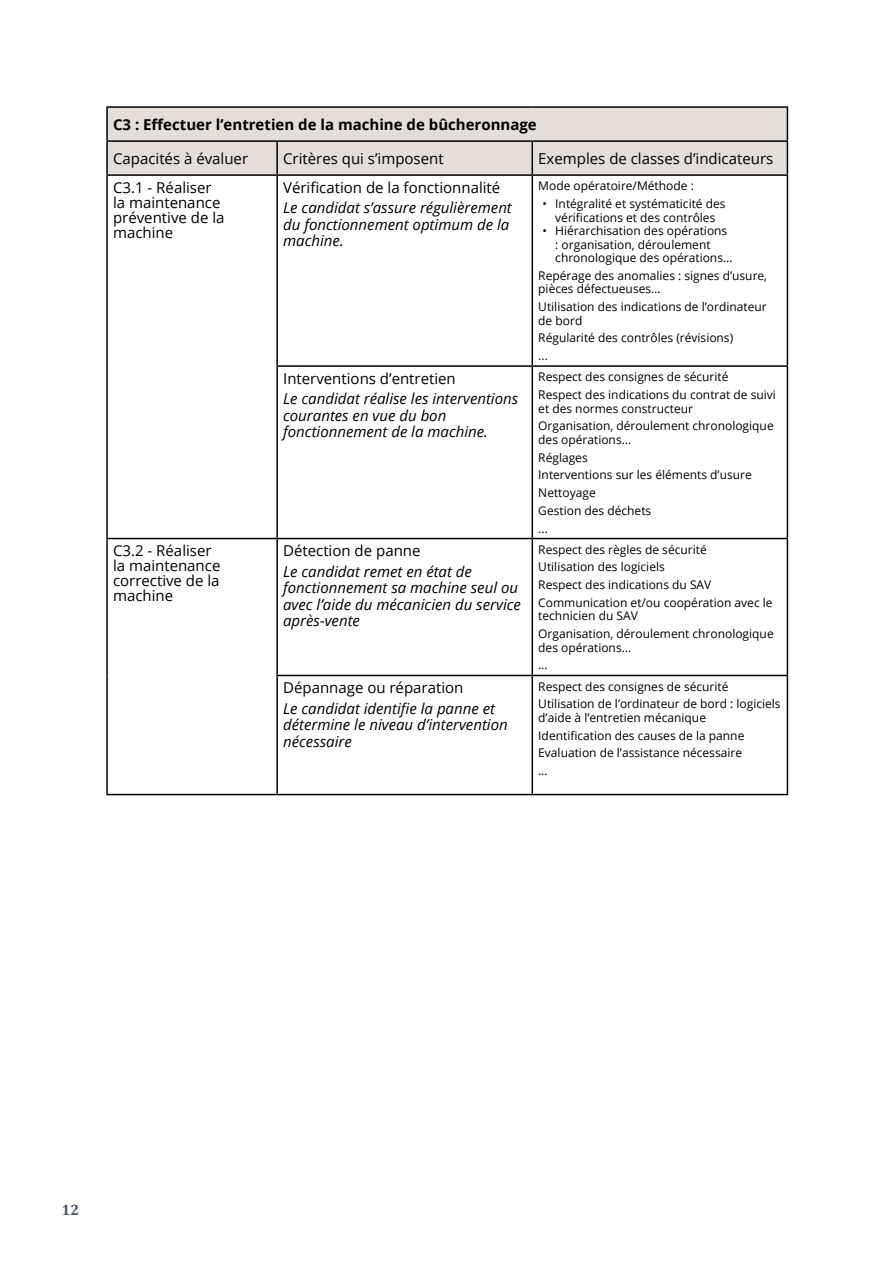
<style>
.page{position:relative;width:893px;height:1263px;background:#fff}
.page>*{position:absolute;margin:0;border:0;box-sizing:border-box;transform-origin:0 0}
.t1{font:italic 15px/16.5px "Open Sans";color:#000}
.t2{font:15px/15px "Open Sans";color:#000}
.t3{font:700 15px "Open Sans";color:#000}
.t4{font:700 15px "Cambria";color:#4a5667}
.t5{font:12px/17.7px "Open Sans";color:#000}
</style>
<div class="page">
<div style="left:108px;top:108px;width:679px;height:66px;background:#e4ddd8"></div>
<hr style="left:106px;top:106px;width:171px;height:2px;background:#000">
<hr style="left:106px;top:108px;width:2px;height:32px;background:#000">
<hr style="left:277px;top:106px;width:255px;height:2px;background:#000">
<hr style="left:532px;top:106px;width:256px;height:2px;background:#000">
<hr style="left:787px;top:108px;width:1px;height:32px;background:#000">
<hr style="left:106px;top:140px;width:171px;height:2px;background:#000">
<hr style="left:106px;top:142px;width:2px;height:32px;background:#000">
<hr style="left:277px;top:140px;width:255px;height:2px;background:#000">
<hr style="left:276px;top:142px;width:2px;height:32px;background:#000">
<hr style="left:532px;top:140px;width:256px;height:2px;background:#000">
<hr style="left:531px;top:142px;width:2px;height:32px;background:#000">
<hr style="left:787px;top:142px;width:1px;height:32px;background:#000">
<hr style="left:106px;top:174px;width:171px;height:2px;background:#000">
<hr style="left:106px;top:176px;width:2px;height:190px;background:#000">
<hr style="left:277px;top:174px;width:255px;height:2px;background:#000">
<hr style="left:276px;top:176px;width:2px;height:189px;background:#000">
<hr style="left:532px;top:174px;width:256px;height:2px;background:#000">
<hr style="left:531px;top:176px;width:2px;height:189px;background:#000">
<hr style="left:787px;top:176px;width:1px;height:189px;background:#000">
<hr style="left:106px;top:366px;width:2px;height:172px;background:#000">
<hr style="left:276px;top:365px;width:256px;height:2px;background:#000">
<hr style="left:276px;top:367px;width:2px;height:171px;background:#000">
<hr style="left:532px;top:365px;width:256px;height:2px;background:#000">
<hr style="left:531px;top:367px;width:2px;height:171px;background:#000">
<hr style="left:787px;top:367px;width:1px;height:171px;background:#000">
<hr style="left:106px;top:538px;width:171px;height:1px;background:#000">
<hr style="left:106px;top:539px;width:2px;height:136px;background:#000">
<hr style="left:277px;top:538px;width:255px;height:1px;background:#000">
<hr style="left:276px;top:539px;width:2px;height:136px;background:#000">
<hr style="left:532px;top:538px;width:256px;height:1px;background:#000">
<hr style="left:531px;top:539px;width:2px;height:136px;background:#000">
<hr style="left:787px;top:539px;width:1px;height:136px;background:#000">
<hr style="left:106px;top:675px;width:2px;height:119px;background:#000">
<hr style="left:276px;top:675px;width:256px;height:1px;background:#000">
<hr style="left:276px;top:676px;width:2px;height:118px;background:#000">
<hr style="left:532px;top:675px;width:256px;height:1px;background:#000">
<hr style="left:531px;top:676px;width:2px;height:118px;background:#000">
<hr style="left:787px;top:676px;width:1px;height:118px;background:#000">
<hr style="left:106px;top:794px;width:171px;height:1px;background:#000">
<hr style="left:277px;top:794px;width:255px;height:1px;background:#000">
<hr style="left:532px;top:794px;width:256px;height:1px;background:#000">
<p class="t3" style="left:113px;top:114px;width:425px">C3 : Effectuer l’entretien de la machine de bûcheronnage</p>
<p class="t2" style="left:113px;top:150px;width:137px">Capacités à évaluer</p>
<p class="t2" style="left:283px;top:150px;width:162px">Critères qui s’imposent</p>
<p class="t2" style="left:538px;top:150px;width:237px">Exemples de classes d’indicateurs</p>
<p class="t2" style="left:113px;top:179px;width:113px">C3.1 - Réaliser la maintenance préventive de la machine</p>
<p class="t2" style="left:283px;top:179px;width:219px">Vérification de la fonctionnalité</p>
<p class="t5" style="left:538px;top:177px;width:157px">Mode opératoire/Méthode :</p>
<p class="t5" style="left:542px;top:197px;width:185px;line-height:13.5px;text-align:center">• Intégralité et systématicité des vérifications et des contrôles</p>
<p class="t5" style="left:555px;top:224px;width:179px;line-height:13.5px;text-indent:-13px">• Hiérarchisation des opérations : organisation, déroulement chronologique des opérations…</p>
<p class="t5" style="left:538px;top:268px;width:230px;line-height:13.5px">Repérage des anomalies : signes d’usure, pièces défectueuses…</p>
<p class="t5" style="left:538px;top:300px;width:230px;line-height:13.5px">Utilisation des indications de l’ordinateur de bord</p>
<p class="t5" style="left:538px;top:329px;width:196px">Régularité des contrôles (révisions) ...</p>
<p class="t1" style="left:283px;top:199px;width:230px">Le candidat s’assure régulièrement du fonctionnement optimum de la machine.</p>
<p class="t2" style="left:283px;top:370px;width:174px">Interventions d’entretien</p>
<p class="t1" style="left:283px;top:390px;width:237px">Le candidat réalise les interventions courantes en vue du bon fonctionnement de la machine.</p>
<p class="t5" style="left:538px;top:368px;width:239px">Respect des consignes de sécurité<br>Respect des indications du contrat de suivi</p>
<p class="t5" style="left:538px;top:399px;width:237px">et des normes constructeur<br>Organisation, déroulement chronologique</p>
<p class="t5" style="left:538px;top:430px;width:215px">des opérations…<br>Réglages<br>Interventions sur les éléments d’usure<br>Nettoyage<br>Gestion des déchets<br>...</p>
<p class="t2" style="left:113px;top:543px;width:109px">C3.2 - Réaliser la maintenance corrective de la machine</p>
<p class="t2" style="left:283px;top:543px;width:139px">Détection de panne</p>
<p class="t1" style="left:283px;top:563px;width:239px">Le candidat remet en état de fonctionnement sa machine seul ou avec l’aide du mécanicien du service après-vente</p>
<p class="t5" style="left:538px;top:540px;width:236px">Respect des règles de sécurité<br>Utilisation des logiciels<br>Respect des indications du SAV<br>Communication et/ou coopération avec le</p>
<p class="t5" style="left:538px;top:607px;width:237px">technicien du SAV<br>Organisation, déroulement chronologique</p>
<p class="t5" style="left:538px;top:638px;width:94px">des opérations… …</p>
<p class="t2" style="left:283px;top:680px;width:182px">Dépannage ou réparation</p>
<p class="t1" style="left:283px;top:700px;width:226px">Le candidat identifie la panne et détermine le niveau d’intervention nécessaire</p>
<p class="t5" style="left:538px;top:677px;width:244px">Respect des consignes de sécurité<br>Utilisation de l’ordinateur de bord : logiciels</p>
<p class="t5" style="left:538px;top:708px;width:208px">d’aide à l’entretien mécanique<br>Identification des causes de la panne<br>Evaluation de l’assistance nécessaire …</p>
<p class="t4" style="left:62px;top:1199px;width:19px">12</p>
</div>
